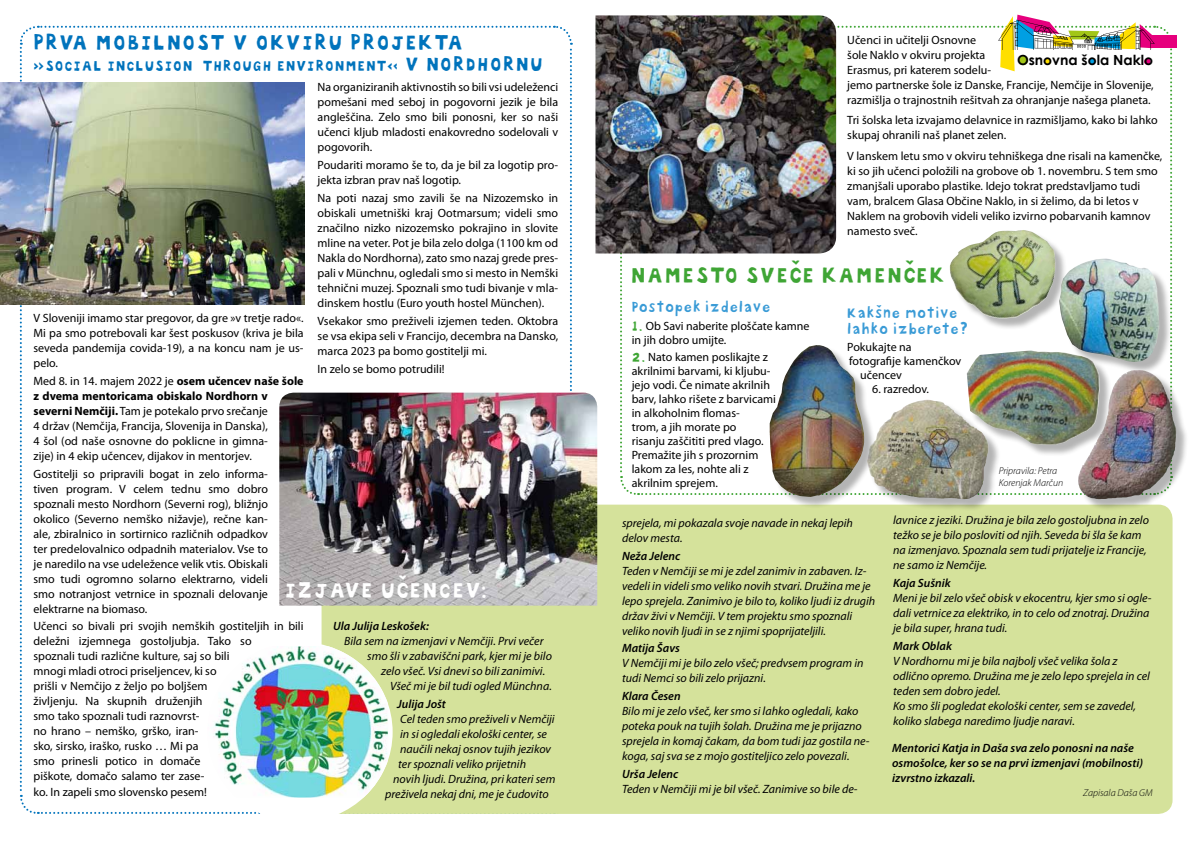
<style>
.page{position:relative;width:1191px;height:842px;background:#fff}
.page>*{position:absolute;margin:0;border:0;box-sizing:border-box;transform-origin:0 0}
.t1{font:22.8px "Bokka Solid OT";color:#3fa535}
.t2{font:22.8px "Bokka Solid OT";color:#fff}
.t3{font:22px "Bokka Solid OT";color:#0073bc}
.t4{font:15px "Bokka Solid OT";color:#0073bc}
.t5{font:14px/16.8px "Bokka Solid OT";color:#3a9bd6}
.t6{font:700 14px "Century Gothic";color:#000}
.t7{font:12px/15px "Myriad Pro";color:#000}
.t8{font:italic 12px/15px "Myriad Pro";color:#000}
.t9{font:italic 600 12px/15px "Myriad Pro";color:#000}
.t10{font:italic 300 10px/12px "Myriad Pro";color:#000}
.s1{font-size:20px}
.s2{font-weight:700}
.s3{font-family:"Bokka Solid OT";font-size:13px;color:#3fa535}
</style>
<div class="page">
<svg style="left:19px;top:25px;width:554px;height:789px"></svg>
<div style="left:321px;top:505px;width:851px;height:309px;background:#d5e29b"></div>
<img style="left:0;top:82px;width:304px;height:222px">
<img style="left:279px;top:393px;width:318px;height:213px">
<img style="left:595px;top:15px;width:24px;height:238px">
<div style="left:869px;top:401px;width:132px;height:111px;background:#000;opacity:.3"></div>
<div style="left:1080px;top:372px;width:108px;height:140px;background:#000;opacity:.3"></div>
<div style="left:771px;top:347px;width:105px;height:162px;background:#000;opacity:.3"></div>
<div style="left:207px;top:642px;width:186px;height:180px;background:#fff;border-radius:50%"></div>
<img style="left:207px;top:646px;width:181px;height:151px">
<div style="left:1150px;top:36px;width:26px;height:12px;background:#e6007d"></div>
<img style="left:619px;top:15px;width:554px;height:481px">
<div style="left:1018px;top:56px;width:10px;height:9px;background:#a2c617;border-radius:50%"></div>
<div style="left:1044px;top:58px;width:7px;height:7px;background:#ffdf00;border-radius:50%"></div>
<div style="left:1144px;top:58px;width:6px;height:7px;background:#e6007d;border-radius:50%"></div>
<div style="left:1088px;top:59px;width:7px;height:6px;background:#009fe3;border-radius:50%"></div>
<h2 class="t3" style="left:34px;top:27px;width:432px">PRVA MOBILNOST V OKVIRU PROJEKTA</h2>
<p class="t4" style="left:34px;top:55px;width:512px">»SOCIAL INCLUSION THROUGH ENVIRONMENT« <span class="s1">V NORDHORNU</span></p>
<p class="t7" style="left:317px;top:80px;width:242px;text-align:justify">Na organiziranih aktivnostih so bili vsi udeleženci pomešani med seboj in pogovorni jezik je bila angleščina. Zelo smo bili ponosni, ker so naši učenci kljub mladosti enakovredno sodelovali v pogovorih.</p>
<p class="t7" style="left:317px;top:158px;width:242px">Poudariti moramo še to, da je bil za logotip pro&shy;jekta izbran prav naš logotip.</p>
<p class="t7" style="left:317px;top:191px;width:242px;text-align:justify">Na poti nazaj smo zavili še na Nizozemsko in obiskali umetniški kraj Ootmarsum; videli smo značilno nizko nizozemsko pokrajino in slovite mline na veter. Pot je bila zelo dolga (1100 km od Nakla do Nordhorna), zato smo nazaj grede pres&shy;pali v Münchnu, ogledali smo si mesto in Nemški tehnični muzej. Spoznali smo tudi bivanje v mla&shy;dinskem hostlu (Euro youth hostel München).</p>
<p class="t7" style="left:317px;top:314px;width:242px;text-align:justify">Vsekakor smo preživeli izjemen teden. Oktobra se vsa ekipa seli v Francijo, decembra na Dansko, marca 2023 pa bomo gostitelji mi.</p>
<p class="t7" style="left:317px;top:362px;width:128px">In zelo se bomo potrudili!</p>
<p class="t7" style="left:34px;top:311px;width:272px;text-align:justify">V Sloveniji imamo star pregovor, da gre »v tretje rado«.<br>Mi pa smo potrebovali kar šest poskusov (kriva je bila seveda pandemija covida-19), a na koncu nam je us&shy;pelo.</p>
<p class="t7" style="left:34px;top:373px;width:272px">Med 8. in 14. majem 2022 je <span class="s2">osem učencev naše šole z dvema mentoricama obiskalo Nordhorn v severni Nemčiji.</span> Tam je potekalo prvo srečanje<br>4 držav (Nemčija, Francija, Slovenija in Danska),<br>4 šol (od naše osnovne do poklicne in gimna-<br>zije) in 4 ekip učencev, dijakov in mentorjev.</p>
<p class="t7" style="left:34px;top:466px;width:236px;text-align:justify">Gostitelji so pripravili bogat in zelo informa&shy;tiven program. V celem tednu smo dobro spoznali mesto Nordhorn (Severni rog), bližnjo okolico (Severno nemško nižavje), rečne kan&shy;ale, zbiralnico in sortirnico različnih odpadkov ter predelovalnico odpadnih materialov. Vse to je naredilo na vse udeležence velik vtis. Obiskali smo tudi ogromno solarno elektrarno, videli smo notranjost vetrnice in spoznali delovanje elektrarne na biomaso.</p>
<p class="t7" style="left:34px;top:619px;width:271px">Učenci so bivali pri svojih nemških gostiteljih in bili deležni izjemnega gostoljubja. Tako so<br>spoznali tudi različne kulture, saj so bili<br>mnogi mladi otroci priseljencev, ki so<br>prišli v Nemčijo z željo po boljšem<br>življenju. Na skupnih druženjih<br>smo tako spoznali tudi raznovrst-<br>no hrano – nemško, grško, iran-<br>sko, sirsko, iraško, rusko … Mi pa<br>smo prinesli potico in domače<br>piškote, domačo salamo ter zase-<br>ko. In zapeli smo slovensko pesem!</p>
<h1 class="t2" style="left:285px;top:575px;width:205px">IZJAVE UČENCEV:</h1>
<p class="t9" style="left:333px;top:618px;width:97px">Ula Julija Leskošek:</p>
<p class="t8" style="left:344px;top:634px;width:201px">Bila sem na izmenjavi v Nemčiji. Prvi večer</p>
<p class="t8" style="left:367px;top:649px;width:186px">smo šli v zabaviščni park, kjer mi je bilo</p>
<p class="t8" style="left:381px;top:664px;width:165px">zelo všeč. Vsi dnevi so bili zanimivi.</p>
<p class="t8" style="left:390px;top:679px;width:163px">Všeč mi je bil tudi ogled Münchna.</p>
<p class="t9" style="left:397px;top:696px;width:50px">Julija Jošt</p>
<p class="t8" style="left:400px;top:711px;width:156px">Cel teden smo preživeli v Nemčiji</p>
<p class="t8" style="left:400px;top:726px;width:148px">in si ogledali ekološki center, se</p>
<p class="t8" style="left:400px;top:741px;width:152px">naučili nekaj osnov tujih jezikov</p>
<p class="t8" style="left:398px;top:756px;width:129px">ter spoznali veliko prijetnih</p>
<p class="t8" style="left:393px;top:771px;width:164px">novih ljudi. Družina, pri kateri sem</p>
<p class="t8" style="left:385px;top:786px;width:165px">preživela nekaj dni, me je čudovito</p>
<p class="t7" style="left:847px;top:32px;width:308px">Učenci in učitelji Osnovne<br>šole Naklo v okviru projekta<br>Erasmus, pri katerem sodelu-<br>jemo partnerske šole iz Danske, Francije, Nemčije in Slovenije, razmišlja o trajnostnih rešitvah za ohranjanje našega planeta.</p>
<p class="t7" style="left:847px;top:113px;width:312px">Tri šolska leta izvajamo delavnice in razmišljamo, kako bi lahko skupaj ohranili naš planet zelen.</p>
<p class="t7" style="left:847px;top:149px;width:317px">V lanskem letu smo v okviru tehniškega dne risali na kamenčke, ki so jih učenci položili na grobove ob 1. novembru. S tem smo zmanjšali uporabo plastike. Idejo tokrat predstavljamo tudi vam, bralcem Glasa Občine Naklo, in si želimo, da bi letos v Naklem na grobovih videli veliko izvirno pobarvanih kamnov namesto sveč.</p>
<p class="t6" style="left:1017px;top:50px;width:138px">Osnovna šola Naklo</p>
<h1 class="t1" style="left:631px;top:260px;width:317px">NAMESTO SVEČE KAMENČEK</h1>
<p class="t5" style="left:632px;top:298px;width:141px">POSTOPEK IZDELAVE</p>
<p class="t5" style="left:847px;top:304px;width:123px">KAKŠNE MOTIVE<br>LAHKO IZBERETE?</p>
<p class="t7" style="left:847px;top:340px;width:66px">Pokukajte na</p>
<p class="t7" style="left:849px;top:354px;width:114px">fotografije kamenčkov</p>
<p class="t7" style="left:860px;top:368px;width:43px">učencev</p>
<p class="t7" style="left:872px;top:382px;width:58px">6. razredov.</p>
<p class="t7" style="left:632px;top:319px;width:179px;line-height:14px"><span class="s3">1.</span> Ob Savi naberite ploščate kamne in jih dobro umijte.</p>
<p class="t7" style="left:632px;top:350px;width:146px;line-height:14px"><span class="s3">2.</span> Nato kamen poslikajte z akrilnimi barvami, ki kljubu&shy;jejo vodi. Če nimate akrilnih barv, lahko rišete z barvicami in alkoholnim flomas-<br>trom, a jih morate po<br>risanju zaščititi pred vlago.<br>Premažite jih s prozornim lakom za les, nohte ali z akrilnim sprejem.</p>
<p class="t10" style="left:998px;top:465px;width:66px">Pripravila: Petra<br>Korenjak Marčun</p>
<p class="t8" style="left:622px;top:515px;width:232px">sprejela, mi pokazala svoje navade in nekaj lepih delov mesta.</p>
<p class="t9" style="left:622px;top:548px;width:60px">Neža Jelenc</p>
<p class="t8" style="left:622px;top:563px;width:255px">Teden v Nemčiji se mi je zdel zanimiv in zabaven. Iz&shy;vedeli in videli smo veliko novih stvari. Družina me je lepo sprejela. Zanimivo je bilo to, koliko ljudi iz drugih držav živi v Nemčiji. V tem projektu smo spoznali veliko novih ljudi in se z njimi spoprijateljili.</p>
<p class="t9" style="left:622px;top:641px;width:59px">Matija Šavs</p>
<p class="t8" style="left:622px;top:656px;width:243px">V Nemčiji mi je bilo zelo všeč; predvsem program in tudi Nemci so bili zelo prijazni.</p>
<p class="t9" style="left:622px;top:689px;width:60px">Klara Česen</p>
<p class="t8" style="left:622px;top:704px;width:249px">Bilo mi je zelo všeč, ker smo si lahko ogledali, kako poteka pouk na tujih šolah. Družina me je prijazno sprejela in komaj čakam, da bom tudi jaz gostila ne&shy;koga, saj sva se z mojo gostiteljico zelo povezali.</p>
<p class="t9" style="left:622px;top:767px;width:58px">Urša Jelenc</p>
<p class="t8" style="left:622px;top:782px;width:237px">Teden v Nemčiji mi je bil všeč. Zanimive so bile de-</p>
<p class="t8" style="left:893px;top:513px;width:257px">lavnice z jeziki. Družina je bila zelo gostoljubna in zelo težko se je bilo posloviti od njih. Seveda bi šla še kam na izmenjavo. Spoznala sem tudi prijatelje iz Francije, ne samo iz Nemčije.</p>
<p class="t9" style="left:893px;top:575px;width:59px">Kaja Sušnik</p>
<p class="t8" style="left:893px;top:590px;width:260px">Meni je bil zelo všeč obisk v ekocentru, kjer smo si ogle&shy;dali vetrnice za elektriko, in to celo od znotraj. Družina je bila super, hrana tudi.</p>
<p class="t9" style="left:893px;top:638px;width:60px">Mark Oblak</p>
<p class="t8" style="left:893px;top:653px;width:258px">V Nordhornu mi je bila najbolj všeč velika šola z odlično opremo. Družina me je zelo lepo sprejela in cel teden sem dobro jedel.<br>Ko smo šli pogledat ekološki center, sem se zavedel, koliko slabega naredimo ljudje naravi.</p>
<p class="t9" style="left:892px;top:740px;width:252px">Mentorici Katja in Daša sva zelo ponosni na naše osmošolce, ker so se na prvi izmenjavi (mobilnosti) izvrstno izkazali.</p>
<p class="t10" style="left:1083px;top:787px;width:71px">Zapisala Daša GM</p>
</div>
